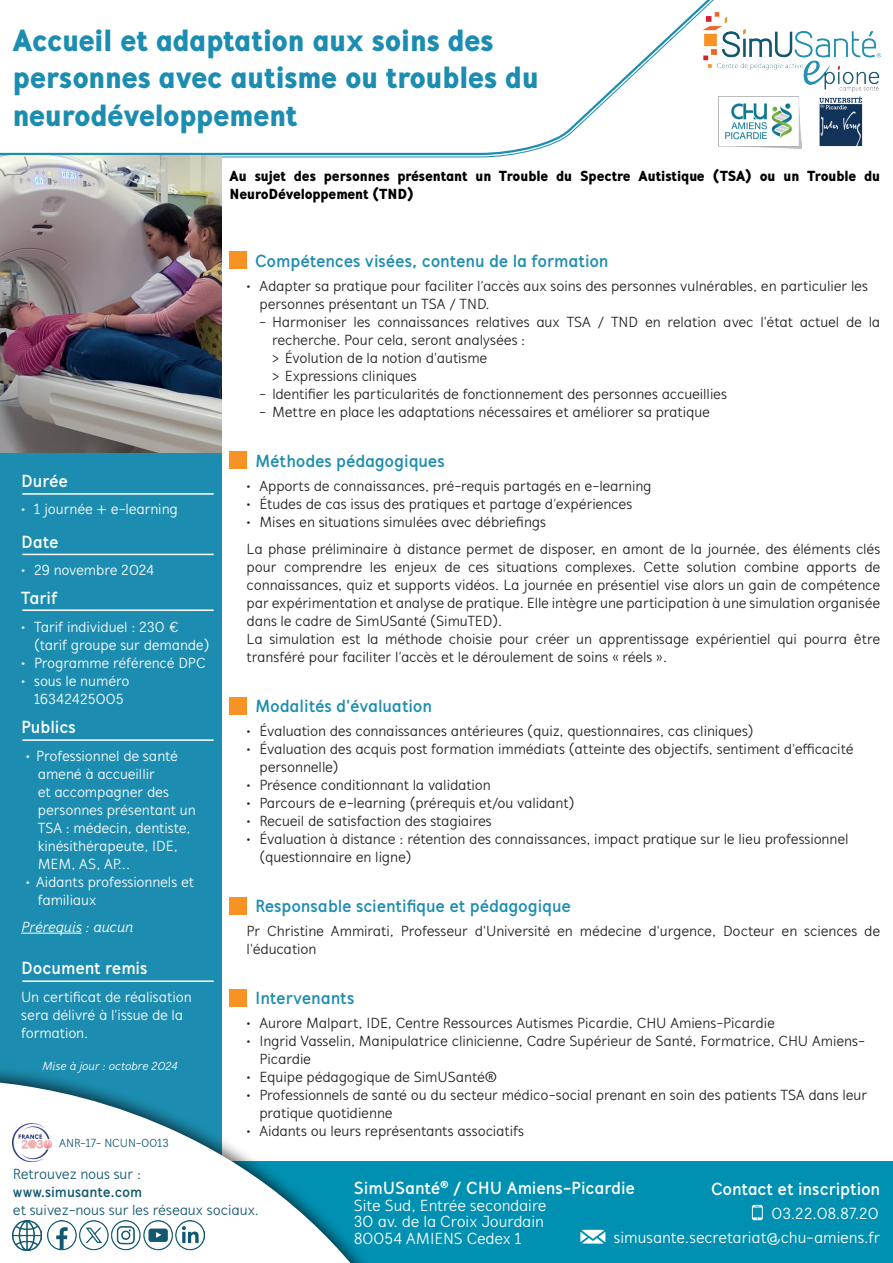
<style>
.page{position:relative;width:893px;height:1263px;background:#fff}
.page>*{position:absolute;margin:0;border:0;box-sizing:border-box;transform-origin:0 0}
.t1{font:900 31.5px/37.8px "Mucho Sans";letter-spacing:-.005em;color:#1c8db0}
.t2{font:700 18px "Mucho Sans";letter-spacing:-.005em;color:#1c8db0}
.t3{font:700 18px "Mucho Sans";color:#fff}
.t4{font:16.5px/16.5px "Mucho Sans";letter-spacing:-.01em;color:#fff}
.t5{font:15px/18px "Mucho Sans";letter-spacing:-.005em;color:#231f20}
.t6{font:15px/18px "Mucho Sans";letter-spacing:-.005em;color:#fff}
.t7{font:900 15px/18px "Mucho Sans";letter-spacing:-.005em;color:#000}
.t8{font:15px "Mucho Sans";color:#12586e}
.t9{font:700 15px "Mucho Sans";color:#12586e}
.t10{font:italic 15px "Mucho Sans";letter-spacing:-.005em;color:#fff}
.t11{font:italic 12px "Mucho Sans";letter-spacing:-.01em;color:#fff}
.t12{font:12px "Mucho Sans";letter-spacing:-.015em;color:#12586e}
</style>
<div class="page">
<div style="left:0;top:14px;width:221px;height:1147px;background:#1c8db0"></div>
<div style="left:13px;top:1161px;width:880px;height:102px;background:#0090b2"></div>
<div style="left:0;top:1064px;width:382px;height:199px;background:#231f20;opacity:.75"></div>
<svg style="left:0;top:1082px;width:370px;height:181px;fill:#fff"></svg>
<svg style="left:752px;top:1205px;width:11px;height:15px"></svg>
<svg style="left:580px;top:1230px;width:25px;height:13px"></svg>
<svg style="left:0;top:0;width:729px;height:156px"></svg>
<img style="left:702px;top:13px;width:178px;height:79px">
<img style="left:718px;top:97px;width:84px;height:51px">
<img style="left:819px;top:96px;width:44px;height:51px">
<img style="left:13px;top:1220px;width:28px;height:30px">
<img style="left:13px;top:1123px;width:39px;height:38px">
<img style="left:47px;top:1220px;width:157px;height:30px">
<img style="left:0;top:155px;width:221px;height:298px">
<div style="left:230px;top:252px;width:17px;height:17px;background:#f69323"></div>
<div style="left:230px;top:452px;width:17px;height:17px;background:#f69323"></div>
<div style="left:230px;top:697px;width:17px;height:17px;background:#f69323"></div>
<div style="left:230px;top:897px;width:17px;height:17px;background:#f69323"></div>
<div style="left:230px;top:989px;width:17px;height:17px;background:#f69323"></div>
<hr style="left:22px;top:493px;width:192px;height:2px;background:#fff">
<hr style="left:22px;top:554px;width:192px;height:1px;background:#fff">
<hr style="left:22px;top:609px;width:192px;height:2px;background:#fff">
<hr style="left:21px;top:933px;width:61px;height:1px;background:#fff">
<hr style="left:22px;top:739px;width:192px;height:2px;background:#fff">
<hr style="left:22px;top:980px;width:192px;height:2px;background:#fff">
<h1 class="t1" style="left:13px;top:21px;width:527px">Accueil et adaptation aux soins des personnes avec autisme ou troubles du neurodéveloppement</h1>
<p class="t7" style="left:230px;top:167px;width:652px">Au sujet des personnes présentant un Trouble du Spectre Autistique (TSA) ou un Trouble du<br>NeuroDéveloppement (TND)</p>
<p class="t2" style="left:255px;top:250px;width:355px">Compétences visées, contenu de la formation</p>
<p class="t5" style="left:259px;top:277px;width:610px;text-indent:-13px">• Adapter sa pratique pour faciliter l’accès aux soins des personnes vulnérables, en particulier les personnes présentant un TSA / TND.</p>
<p class="t5" style="left:272px;top:313px;width:610px;text-indent:-13px">- Harmoniser les connaissances relatives aux TSA / TND en relation avec l'état actuel de la recherche. Pour cela, seront analysées :<br>&gt; Évolution de la notion d'autisme<br>&gt; Expressions cliniques</p>
<p class="t5" style="left:259px;top:385px;width:469px">- Identifier les particularités de fonctionnement des personnes accueillies</p>
<p class="t5" style="left:259px;top:403px;width:452px">- Mettre en place les adaptations nécessaires et améliorer sa pratique</p>
<p class="t3" style="left:21px;top:470px;width:48px">Durée</p>
<p class="t6" style="left:21px;top:500px;width:158px">• 1 journée + e-learning</p>
<p class="t3" style="left:21px;top:531px;width:39px">Date</p>
<p class="t6" style="left:21px;top:561px;width:134px">• 29 novembre 2024</p>
<p class="t3" style="left:21px;top:587px;width:38px">Tarif</p>
<p class="t6" style="left:34px;top:618px;width:177px;text-indent:-13px">• Tarif individuel : 230 € (tarif groupe sur demande)</p>
<p class="t6" style="left:21px;top:654px;width:186px">• Programme référencé DPC</p>
<p class="t6" style="left:21px;top:672px;width:110px;text-align:center">• sous le numéro<br>16342425005</p>
<p class="t3" style="left:21px;top:716px;width:56px">Publics</p>
<p class="t6" style="left:38px;top:746px;width:160px;text-indent:-12px">• Professionnel de santé amené à accueillir<br>et accompagner des personnes présentant un<br>TSA : médecin, dentiste, kinésithérapeute, IDE,<br>MEM, AS, AP...</p>
<p class="t6" style="left:38px;top:872px;width:158px;text-indent:-12px">• Aidants professionnels et familiaux</p>
<p class="t10" style="left:21px;top:918px;width:113px">Prérequis : aucun</p>
<p class="t3" style="left:21px;top:957px;width:128px">Document remis</p>
<p class="t6" style="left:21px;top:988px;width:172px">Un certificat de réalisation sera délivré à l'issue de la formation.</p>
<p class="t11" style="left:42px;top:1059px;width:137px">Mise à jour : octobre 2024</p>
<p class="t12" style="left:59px;top:1136px;width:111px">ANR-17- NCUN-0013</p>
<p class="t2" style="left:255px;top:450px;width:191px">Méthodes pédagogiques</p>
<p class="t5" style="left:247px;top:477px;width:406px">• Apports de connaissances, pré-requis partagés en e-learning</p>
<p class="t5" style="left:247px;top:495px;width:387px">• Études de cas issus des pratiques et partage d’expériences</p>
<p class="t5" style="left:247px;top:508px;width:635px;line-height:27px">• Mises en situations simulées avec débriefings<br>La phase préliminaire à distance permet de disposer, en amont de la journée, des éléments clés</p>
<p class="t5" style="left:247px;top:558px;width:635px">pour comprendre les enjeux de ces situations complexes. Cette solution combine apports de connaissances, quiz et supports vidéos. La journée en présentiel vise alors un gain de compétence par expérimentation et analyse de pratique. Elle intègre une participation à une simulation organisée dans le cadre de SimUSanté (SimuTED).<br>La simulation est la méthode choisie pour créer un apprentissage expérientiel qui pourra être transféré pour faciliter l’accès et le déroulement de soins « réels ».</p>
<p class="t2" style="left:255px;top:695px;width:178px">Modalités d'évaluation</p>
<p class="t5" style="left:247px;top:722px;width:509px">• Évaluation des connaissances antérieures (quiz, questionnaires, cas cliniques)</p>
<p class="t5" style="left:259px;top:740px;width:596px;text-indent:-13px">• Évaluation des acquis post formation immédiats (atteinte des objectifs, sentiment d'efficacité personnelle)</p>
<p class="t5" style="left:247px;top:776px;width:246px">• Présence conditionnant la validation</p>
<p class="t5" style="left:247px;top:794px;width:329px">• Parcours de e-learning (prérequis et/ou validant)</p>
<p class="t5" style="left:247px;top:812px;width:247px">• Recueil de satisfaction des stagiaires</p>
<p class="t5" style="left:259px;top:830px;width:591px;text-indent:-13px">• Évaluation à distance : rétention des connaissances, impact pratique sur le lieu professionnel (questionnaire en ligne)</p>
<p class="t2" style="left:255px;top:895px;width:317px">Responsable scientifique et pédagogique</p>
<p class="t5" style="left:247px;top:922px;width:635px">Pr Christine Ammirati, Professeur d'Université en médecine d'urgence, Docteur en sciences de l'éducation</p>
<p class="t2" style="left:255px;top:987px;width:101px">Intervenants</p>
<p class="t5" style="left:247px;top:1014px;width:530px">• Aurore Malpart, IDE, Centre Ressources Autismes Picardie, CHU Amiens-Picardie</p>
<p class="t5" style="left:259px;top:1032px;width:607px;text-indent:-13px">• Ingrid Vasselin, Manipulatrice clinicienne, Cadre Supérieur de Santé, Formatrice, CHU Amiens-<br>Picardie</p>
<p class="t5" style="left:247px;top:1068px;width:252px">• Equipe pédagogique de SimUSanté®</p>
<p class="t5" style="left:259px;top:1086px;width:609px;text-indent:-13px">• Professionnels de santé ou du secteur médico-social prenant en soin des patients TSA dans leur pratique quotidienne</p>
<p class="t5" style="left:247px;top:1122px;width:279px">• Aidants ou leurs représentants associatifs</p>
<p class="t8" style="left:13px;top:1165px;width:130px">Retrouvez nous sur :</p>
<p class="t9" style="left:13px;top:1182px;width:131px">www.simusante.com</p>
<p class="t8" style="left:13px;top:1201px;width:248px">et suivez-nous sur les réseaux sociaux.</p>
<p class="t3" style="left:354px;top:1177px;width:283px">SimUSanté<sup>®</sup> / CHU Amiens-Picardie</p>
<p class="t4" style="left:354px;top:1197px;width:194px">Site Sud, Entrée secondaire<br>30 av. de la Croix Jourdain<br>80054 AMIENS Cedex 1</p>
<p class="t4" style="left:614px;top:1201px;width:268px;line-height:24.2px;text-align:right">03.22.08.87.20 simusante.secretariat@chu-amiens.fr</p>
<p class="t3" style="left:711px;top:1178px;width:171px">Contact et inscription</p>
</div>
